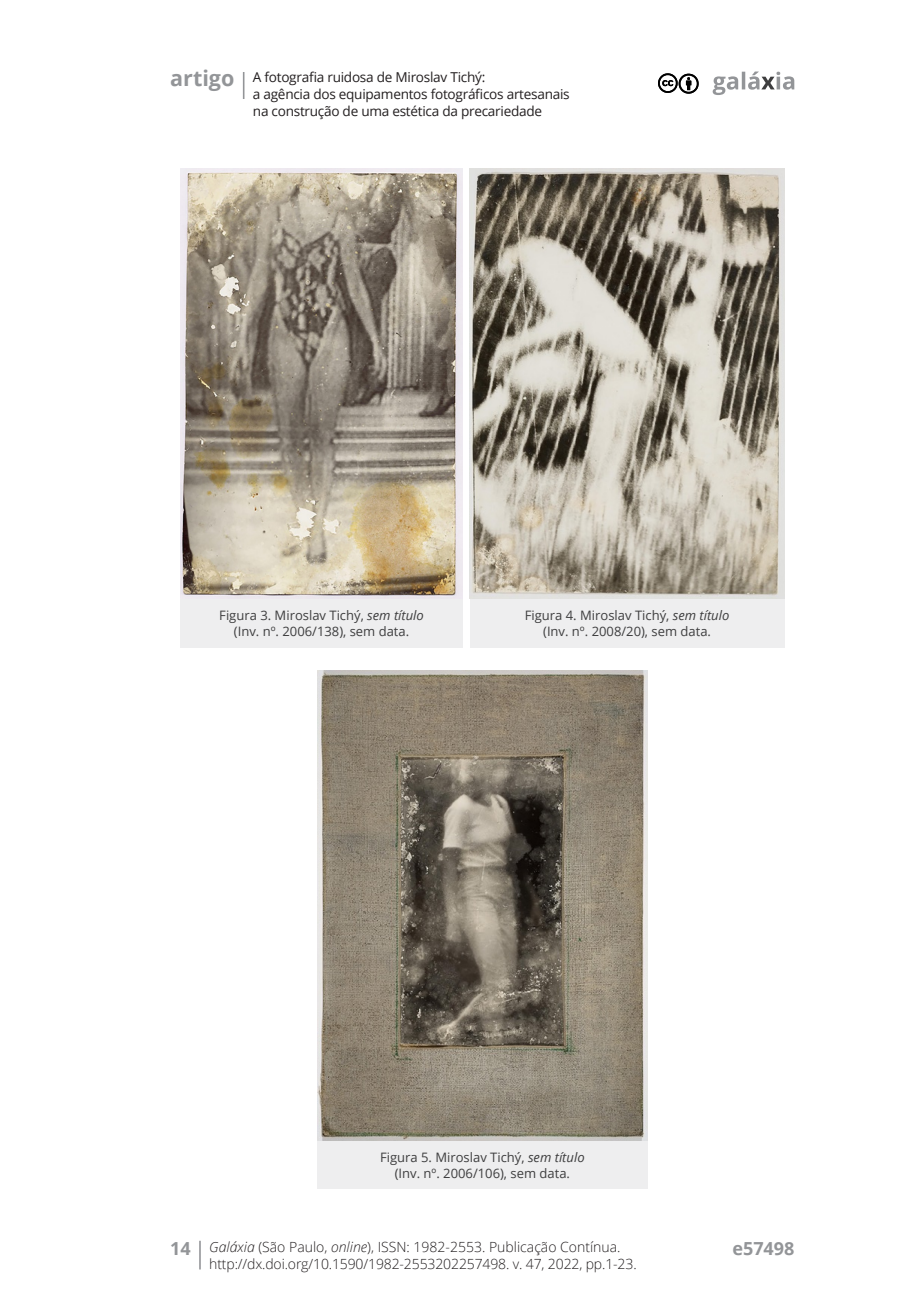
<style>
.page{position:relative;width:908px;height:1304px;background:#fff}
.page>*{position:absolute;margin:0;border:0;box-sizing:border-box;transform-origin:0 0}
.t1{font:700 21.6px "Open Sans";color:#939598}
.t2{font:700 18px "Open Sans";color:#939598}
.t3{font:300 14px "Open Sans";letter-spacing:-.01em;color:#231f20}
.t4{font:13.6px/17px "Open Sans";letter-spacing:-.02em;color:#231f20}
._0_enviado_RECEBIDO{font:13px/16px "Open Sans";color:#3e3e3f;text-align:center}
.s1{font-style:italic}
</style>
<div class="page">
<svg style="left:712px;top:72px;width:82px;height:23px"></svg>
<svg style="left:658px;top:73px;width:41px;height:21px"></svg>
<hr style="left:199px;top:1241px;width:2px;height:28px;background:#939598">
<svg style="left:243px;top:72px;width:1px;height:27px"></svg>
<img style="left:180px;top:169px;width:283px;height:430px">
<img style="left:469px;top:169px;width:315px;height:430px">
<div style="left:180px;top:599px;width:282px;height:48px;background:#eeeeef"></div>
<div style="left:469px;top:599px;width:315px;height:48px;background:#eeeeef"></div>
<div style="left:317px;top:1140px;width:330px;height:49px;background:#eeeeef"></div>
<img style="left:317px;top:671px;width:330px;height:469px">
<h1 class="t1" style="left:170px;top:63px;width:66px">artigo</h1>
<p class="t4" style="left:253px;top:68px;width:318px">A fotografia ruidosa de Miroslav Tichý:<br>a agência dos equipamentos fotográficos artesanais na construção de uma estética da precariedade</p>
<p class="_0_enviado_RECEBIDO" style="left:219px;top:607px;width:206px">Figura 3. Miroslav Tichý, <span class="s1">sem título </span>(Inv. nº. 2006/138), sem data.</p>
<p class="_0_enviado_RECEBIDO" style="left:524px;top:607px;width:206px">Figura 4. Miroslav Tichý, <span class="s1">sem título </span>(Inv. nº. 2008/20), sem data.</p>
<p class="_0_enviado_RECEBIDO" style="left:380px;top:1149px;width:206px">Figura 5. Miroslav Tichý, <span class="s1">sem título </span>(Inv. nº. 2006/106), sem data.</p>
<h2 class="t2" style="left:170px;top:1236px;width:22px">14</h2>
<p class="t3" style="left:209px;top:1237px;width:412px"><span class="s1">Galáxia</span> (São Paulo, <span class="s1">online</span>), ISSN: 1982-2553. Publicação Contínua.</p>
<h2 class="t2" style="left:732px;top:1236px;width:64px">e57498</h2>
<p class="t3" style="left:209px;top:1254px;width:428px">http://dx.doi.org/10.1590/1982-2553202257498. v. 47, 2022, pp.1-23.</p>
</div>
